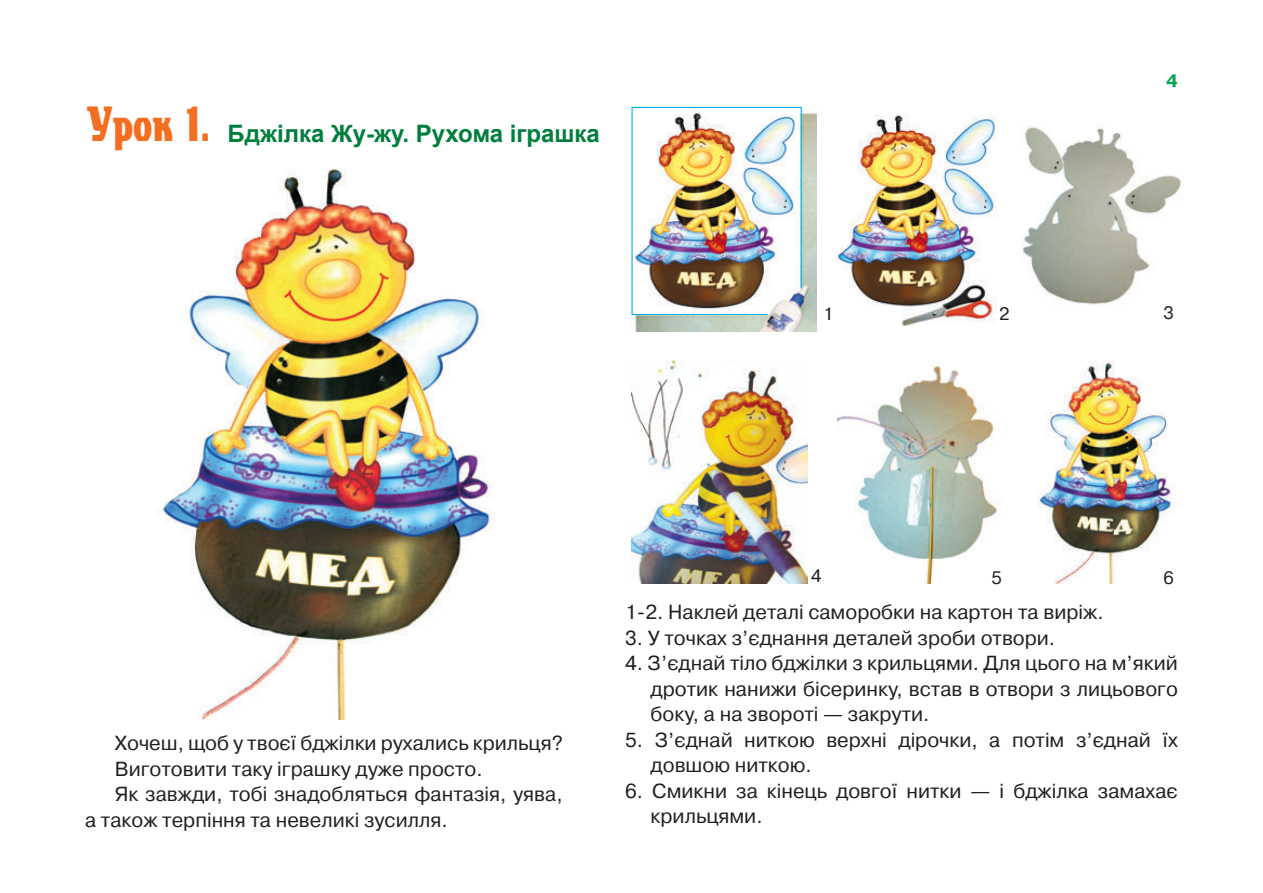
<style>
.page{position:relative;width:1263px;height:893px;background:#fff}
.page>*{position:absolute;margin:0;border:0;box-sizing:border-box;transform-origin:0 0}
.t1{font:700 24px "Arial";color:#007e3d}
.t2{font:20.25px/25.5px "Pragmatica C";color:#231f20}
.t3{font:18px "Pragmatica C";color:#231f20}
.t4{font:700 18px "Pragmatica C";color:#00a54f}
.s1{font-family:"Alaska";font-weight:400;font-size:48px;color:#f36e21}
</style>
<div class="page">
<img style="left:157px;top:169px;width:337px;height:550px">
<img style="left:1037px;top:361px;width:138px;height:223px">
<img style="left:1022px;top:127px;width:160px;height:178px">
<img style="left:635px;top:113px;width:181px;height:218px">
<img style="left:834px;top:115px;width:163px;height:211px">
<img style="left:631px;top:361px;width:177px;height:223px">
<img style="left:837px;top:362px;width:161px;height:222px">
<img style="left:631px;top:106px;width:171px;height:210px">
<p class="t1" style="left:85px;top:117px;width:516px"><span class="s1">Урок 1.</span> Бджілка Жу-жу. Рухома іграшка</p>
<p class="t4" style="left:1166px;top:71px;width:13px">4</p>
<p class="t3" style="left:823px;top:304px;width:12px">1</p>
<p class="t3" style="left:999px;top:304px;width:12px">2</p>
<p class="t3" style="left:1163px;top:303px;width:12px">3</p>
<p class="t2" style="left:115px;top:731px;width:449px">Хочеш, щоб у твоєї бджілки рухались крильця?</p>
<p class="t2" style="left:115px;top:756px;width:369px">Виготовити таку іграшку дуже просто.</p>
<p class="t2" style="left:115px;top:782px;width:449px">Як завжди, тобі знадобляться фантазія, уява,</p>
<p class="t2" style="left:85px;top:807px;width:364px">а також терпіння та невеликі зусилля.</p>
<p class="t3" style="left:811px;top:565px;width:12px">4</p>
<p class="t3" style="left:991px;top:568px;width:12px">5</p>
<p class="t3" style="left:1163px;top:568px;width:12px">6</p>
<p class="t2" style="left:625px;top:599px;width:480px">1-2. Наклей деталі саморобки на картон та виріж.</p>
<p class="t2" style="left:625px;top:625px;width:432px">3. У точках з’єднання деталей зроби отвори.</p>
<p class="t2" style="left:651px;top:650px;width:529px;text-align:justify;text-indent:-26px">4. З’єднай тіло бджілки з крильцями. Для цього на м’який дротик нанижи бісеринку, встав в отвори з лицьового боку, а на звороті — закрути.</p>
<p class="t2" style="left:651px;top:727px;width:529px;text-indent:-26px">5. З’єднай ниткою верхні дірочки, а потім з’єднай їх довшою ниткою.</p>
<p class="t2" style="left:651px;top:778px;width:529px;text-indent:-26px">6. Смикни за кінець довгої нитки — і бджілка замахає крильцями.</p>
</div>
